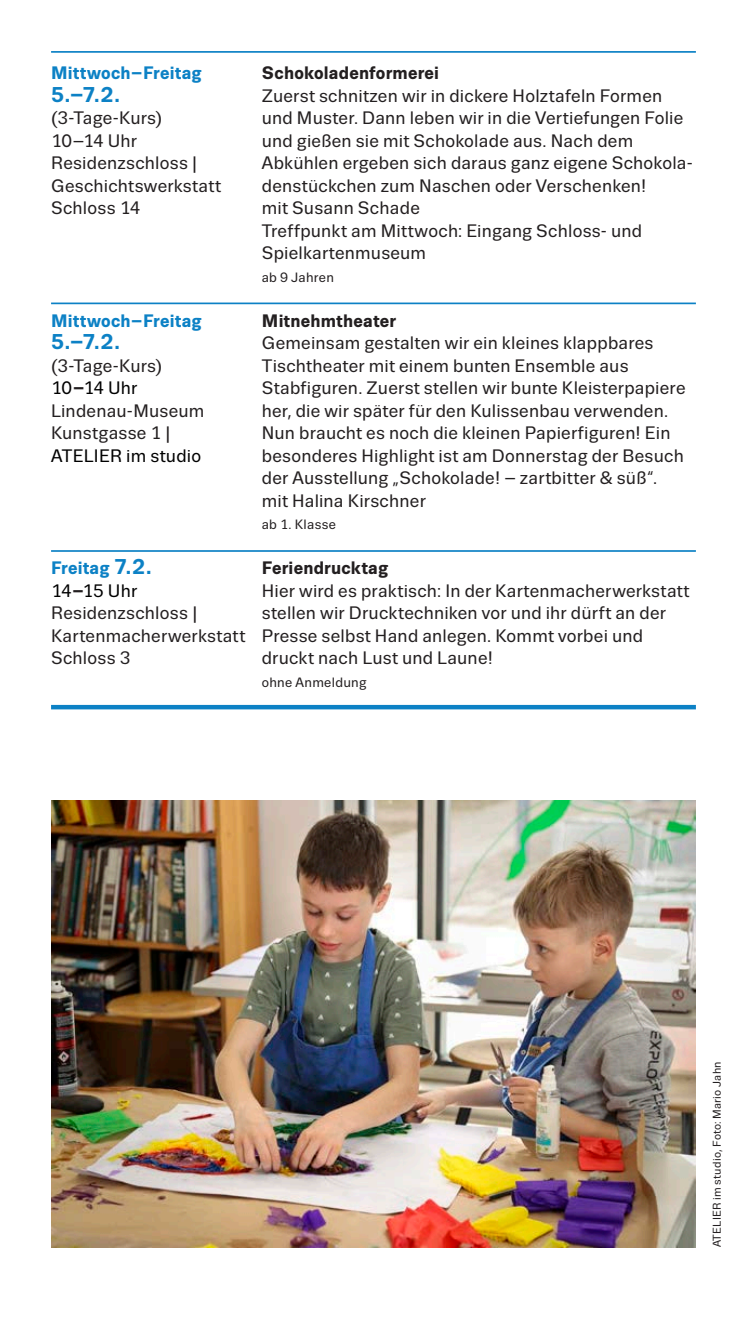
<style>
.page{position:relative;width:747px;height:1340px;background:#fff}
.page>*{position:absolute;margin:0;border:0;box-sizing:border-box;transform-origin:0 0}
.t1{font:700 21.38px "Trivia Sans";color:#0c81c5}
.t2{font:18px/22.5px "Trivia Sans";letter-spacing:.01em;color:#231f20}
.t3{font:700 18px "Trivia Sans";letter-spacing:.01em;color:#231f20}
.t4{font:700 18px "Trivia Sans";letter-spacing:.015em;color:#0c81c5}
.t5{font:18px "Trivia Sans";letter-spacing:.01em;color:#000}
.t6{font:13.5px "Trivia Sans";letter-spacing:.02em;color:#231f20}
.t7{font:11.25px "Trivia Sans";letter-spacing:.02em;color:#231f20}
.s1{color:#000}
.s2{font-weight:700}
.s3{font-weight:700;color:#0c81c5}
.s4{font-weight:700;font-size:21.38px;color:#0c81c5}
</style>
<div class="page">
<hr style="left:51px;top:302px;width:644px;height:2px;background:#0c81c5">
<hr style="left:51px;top:550px;width:644px;height:2px;background:#0c81c5">
<hr style="left:51px;top:705px;width:644px;height:4px;background:#0c81c5">
<hr style="left:51px;top:51px;width:644px;height:2px;background:#0c81c5">
<img style="left:51px;top:800px;width:644px;height:447px">
<p class="t4" style="left:51px;top:63px;width:152px">Mittwoch–Freitag</p>
<p class="t1" style="left:51px;top:82px;width:70px">5.–7.2.</p>
<p class="t2" style="left:51px;top:107px;width:171px">(3-Tage-Kurs)<br>10–14 Uhr<br>Residenzschloss |<br>Geschichtswerkstatt<br>Schloss 14</p>
<p class="t4" style="left:51px;top:310px;width:152px">Mittwoch–Freitag</p>
<p class="t1" style="left:51px;top:330px;width:70px">5.–7.2.</p>
<p class="t2" style="left:51px;top:354px;width:155px">(3-Tage-Kurs)<br><span class="s1">10</span><span class="s2">–</span><span class="s1">14 Uhr<br></span>Lindenau-Museum<br>Kunstgasse 1 |</p>
<p class="t5" style="left:51px;top:446px;width:151px">ATELIER im studio</p>
<p class="t2" style="left:51px;top:557px;width:196px"><span class="s3">Freitag</span> <span class="s4">7.2.<br></span><span class="s1">14</span><span class="s2">–</span><span class="s1">15 Uhr<br></span>Residenzschloss |<br>Kartenmacherwerkstatt<br>Schloss 3</p>
<p class="t3" style="left:261px;top:63px;width:179px">Schokoladenformerei</p>
<p class="t2" style="left:261px;top:84px;width:432px">Zuerst schnitzen wir in dickere Holztafeln Formen und Muster. Dann leben wir in die Vertiefungen Folie und gießen sie mit Schokolade aus. Nach dem Abkühlen ergeben sich daraus ganz eigene Schokola&shy;denstückchen zum Naschen oder Verschenken!<br>mit Susann Schade<br>Treffpunkt am Mittwoch: Eingang Schloss- und Spielkartenmuseum</p>
<p class="t6" style="left:261px;top:270px;width:74px">ab 9 Jahren</p>
<p class="t3" style="left:261px;top:310px;width:136px">Mitnehmtheater</p>
<p class="t2" style="left:261px;top:332px;width:425px">Gemeinsam gestalten wir ein kleines klappbares Tischtheater mit einem bunten Ensemble aus Stabfiguren. Zuerst stellen wir bunte Kleisterpapiere her, die wir später für den Kulissenbau verwenden.<br>Nun braucht es noch die kleinen Papierfiguren! Ein besonderes Highlight ist am Donnerstag der Besuch der Ausstellung „Schokolade! – zartbitter &amp; süß“. mit Halina Kirschner</p>
<p class="t6" style="left:261px;top:517px;width:76px">ab 1. Klasse</p>
<p class="t3" style="left:261px;top:558px;width:128px">Feriendrucktag</p>
<p class="t2" style="left:261px;top:579px;width:429px">Hier wird es praktisch: In der Kartenmacherwerkstatt stellen wir Drucktechniken vor und ihr dürft an der Presse selbst Hand anlegen. Kommt vorbei und druckt nach Lust und Laune!</p>
<p class="t6" style="left:261px;top:675px;width:106px">ohne Anmeldung</p>
<p class="t7" style="left:710px;top:1247px;width:187px;rotate:-90deg">ATELIER im studio, Foto: Mario Jahn</p>
</div>
